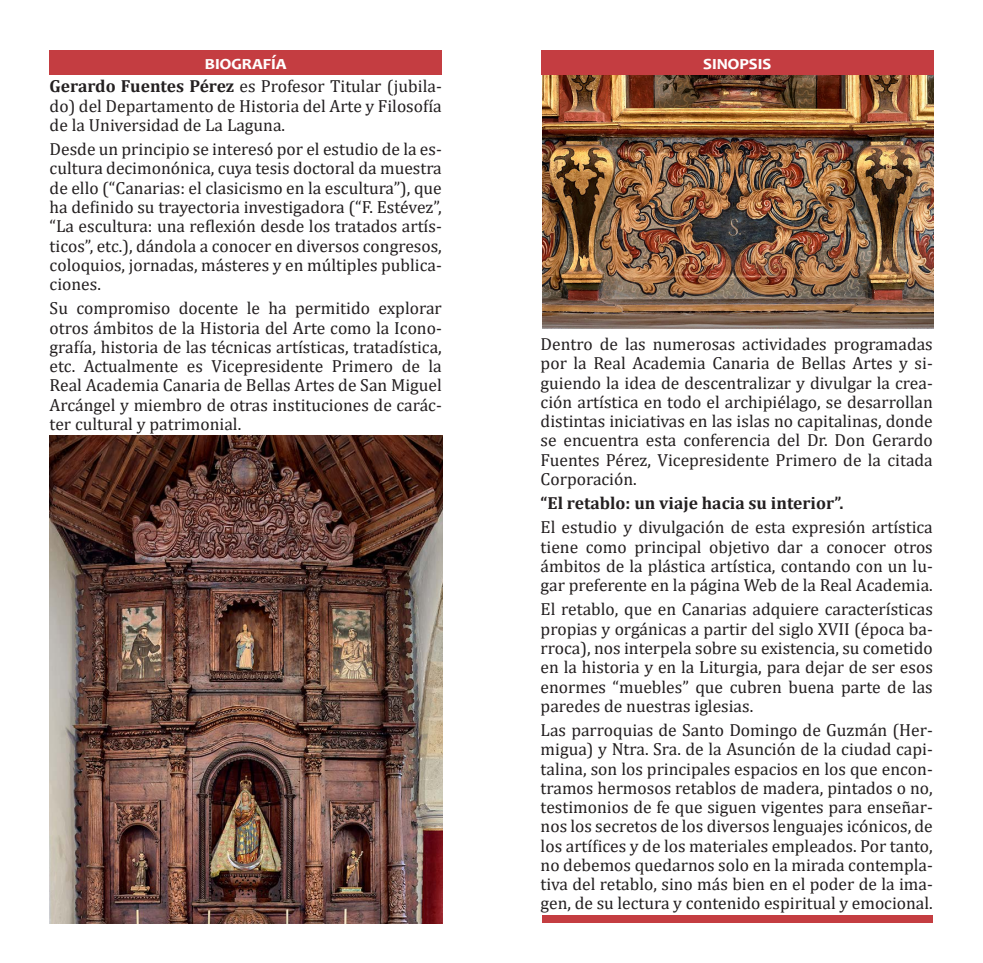
<style>
.page{position:relative;width:983px;height:963px;background:#fff}
.page>*{position:absolute;margin:0;border:0;box-sizing:border-box;transform-origin:0 0}
.Normal__Web{font:700 19.25px "Candara";color:#fff}
.t1{font:17.5px/19.2px "Cambria";color:#231f20;text-align:justify}
.t2{font:700 17.5px "Cambria";color:#231f20}
.s1{font-weight:700}
</style>
<div class="page">
<div style="left:50px;top:50px;width:391px;height:24px;background:#c43d41"></div>
<div style="left:541px;top:50px;width:392px;height:24px;background:#c43d41"></div>
<img style="left:542px;top:75px;width:391px;height:253px">
<img style="left:50px;top:436px;width:392px;height:487px">
<div style="left:542px;top:915px;width:390px;height:7px;background:#c43d41"></div>
<p class="Normal__Web" style="left:205px;top:51px;width:83px">biografía</p>
<p class="Normal__Web" style="left:703px;top:51px;width:69px">sinopsis</p>
<p class="t1" style="left:50px;top:77px;width:393px"><span class="s1">Gerardo Fuentes Pérez</span> es Profesor Titular (jubila&shy;do) del Departamento de Historia del Arte y Filosofía de la Universidad de La Laguna.</p>
<p class="t1" style="left:50px;top:139px;width:393px">Desde un principio se interesó por el estudio de la es&shy;cultura decimonónica, cuya tesis doctoral da muestra de ello (“Canarias: el clasicismo en la escultura”), que ha definido su trayectoria investigadora (“F. Estévez”, “La escultura: una reflexión desde los tratados artís&shy;ticos”, etc.), dándola a conocer en diversos congresos, coloquios, jornadas, másteres y en múltiples publica&shy;ciones.</p>
<p class="t1" style="left:50px;top:298px;width:393px">Su compromiso docente le ha permitido explorar otros ámbitos de la Historia del Arte como la Icono&shy;grafía, historia de las técnicas artísticas, tratadística, etc. Actualmente es Vicepresidente Primero de la Real Academia Canaria de Bellas Artes de San Miguel Arcángel y miembro de otras instituciones de carác&shy;ter cultural y patrimonial.</p>
<p class="t1" style="left:540px;top:334px;width:393px">Dentro de las numerosas actividades programadas por la Real Academia Canaria de Bellas Artes y si&shy;guiendo la idea de descentralizar y divulgar la crea&shy;ción artística en todo el archipiélago, se desarrollan distintas iniciativas en las islas no capitalinas, donde se encuentra esta conferencia del Dr. Don Gerardo Fuentes Pérez, Vicepresidente Primero de la citada Corporación.</p>
<p class="t2" style="left:540px;top:491px;width:304px">“El retablo: un viaje hacia su interior”.</p>
<p class="t1" style="left:540px;top:517px;width:393px">El estudio y divulgación de esta expresión artística tiene como principal objetivo dar a conocer otros ámbitos de la plástica artística, contando con un lu&shy;gar preferente en la página Web de la Real Academia.</p>
<p class="t1" style="left:540px;top:599px;width:393px">El retablo, que en Canarias adquiere características propias y orgánicas a partir del siglo XVII (época ba&shy;rroca), nos interpela sobre su existencia, su cometido en la historia y en la Liturgia, para dejar de ser esos enormes “muebles” que cubren buena parte de las paredes de nuestras iglesias.</p>
<p class="t1" style="left:540px;top:720px;width:393px">Las parroquias de Santo Domingo de Guzmán (Her&shy;migua) y Ntra. Sra. de la Asunción de la ciudad capi&shy;talina, son los principales espacios en los que encon&shy;tramos hermosos retablos de madera, pintados o no, testimonios de fe que siguen vigentes para enseñar&shy;nos los secretos de los diversos lenguajes icónicos, de los artífices y de los materiales empleados. Por tanto, no debemos quedarnos solo en la mirada contempla&shy;tiva del retablo, sino más bien en el poder de la ima&shy;gen, de su lectura y contenido espiritual y emocional.</p>
</div>
